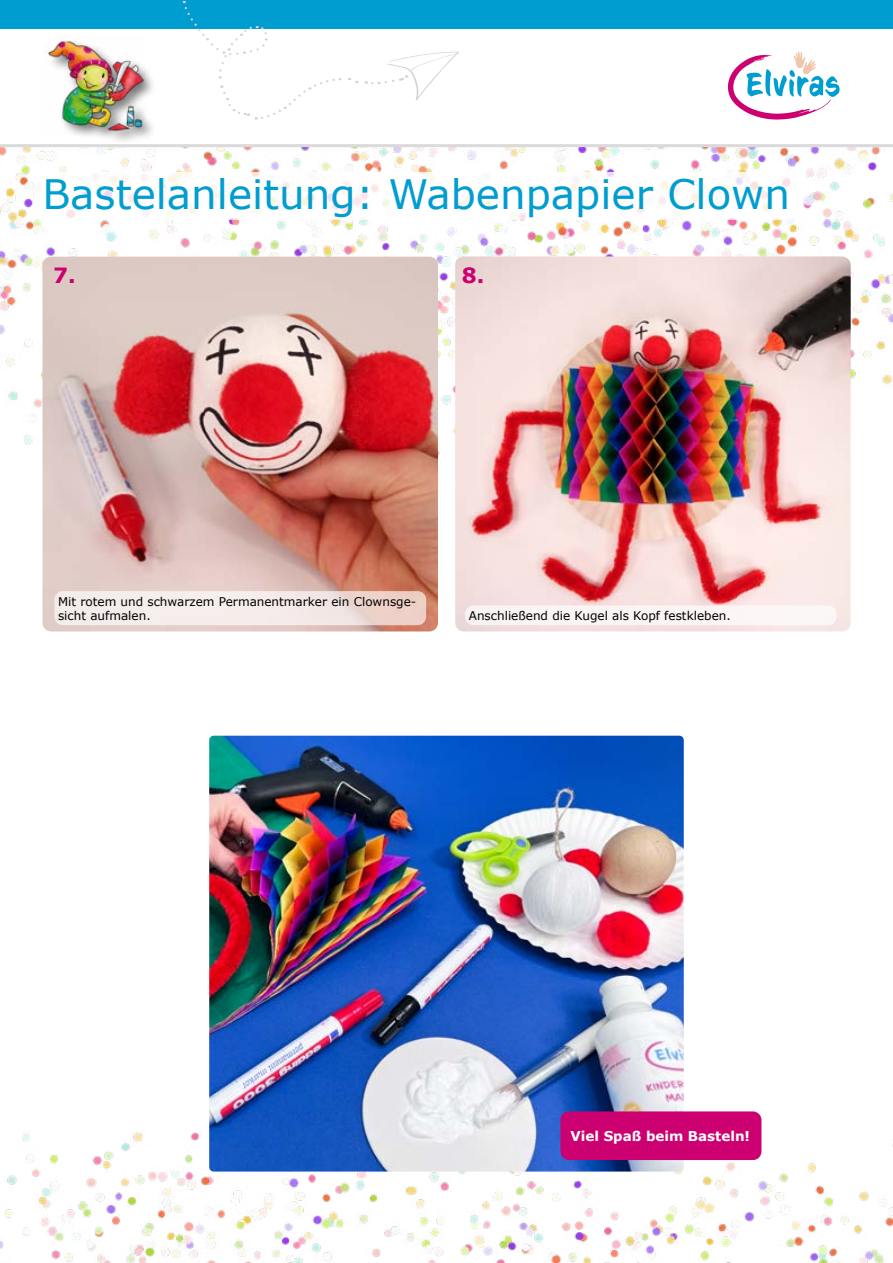
<style>
.page{position:relative;width:893px;height:1263px;background:#fff}
.page>*{position:absolute;margin:0;border:0;box-sizing:border-box;transform-origin:0 0}
.t1{font:40.5px "Verdana";color:#009dd0}
.t2{font:700 21px "Verdana";color:#cc0070}
.t3{font:700 13.5px "Verdana";color:#fff}
.t4{font:12px/14.4px "Verdana";color:#000}
</style>
<div class="page">
<img style="left:0;top:147px;width:893px;height:351px">
<div style="left:34px;top:172px;width:763px;height:48px;background:#fff;border-radius:9px"></div>
<img style="left:0;top:1111px;width:893px;height:152px">
<img style="left:209px;top:736px;width:475px;height:435px">
<div style="left:560px;top:1111px;width:201px;height:49px;background:#cc0070;border-radius:9px"></div>
<img style="left:43px;top:257px;width:395px;height:374px">
<img style="left:455px;top:256px;width:396px;height:375px">
<div style="left:465px;top:605px;width:372px;height:20px;background:#fbf4f4;border-radius:9px"></div>
<svg style="left:54px;top:591px;width:372px;height:34px;fill:#f4edeb"></svg>
<svg style="left:728px;top:51px;width:112px;height:69px"></svg>
<div style="left:0;top:0;width:893px;height:29px;background:#009dd0"></div>
<svg style="left:182px;top:0;width:277px;height:120px"></svg>
<hr style="left:0;top:144px;width:893px;height:3px;background:#dadada">
<div style="left:47px;top:39px;width:110px;height:105px;background:#000;opacity:.55"></div>
<img style="left:45px;top:37px;width:100px;height:97px">
<h1 class="t1" style="left:43px;top:168px;width:749px">Bastelanleitung: Wabenpapier Clown</h1>
<h2 class="t2" style="left:53px;top:262px;width:24px">7.</h2>
<h2 class="t2" style="left:462px;top:262px;width:24px">8.</h2>
<p class="t4" style="left:58px;top:594px;width:360px">Mit rotem und schwarzem Permanentmarker ein Clownsge&shy;sicht aufmalen.</p>
<p class="t4" style="left:469px;top:608px;width:263px">Anschließend die Kugel als Kopf festkleben.</p>
<p class="t3" style="left:571px;top:1127px;width:181px">Viel Spaß beim Basteln!</p>
</div>
